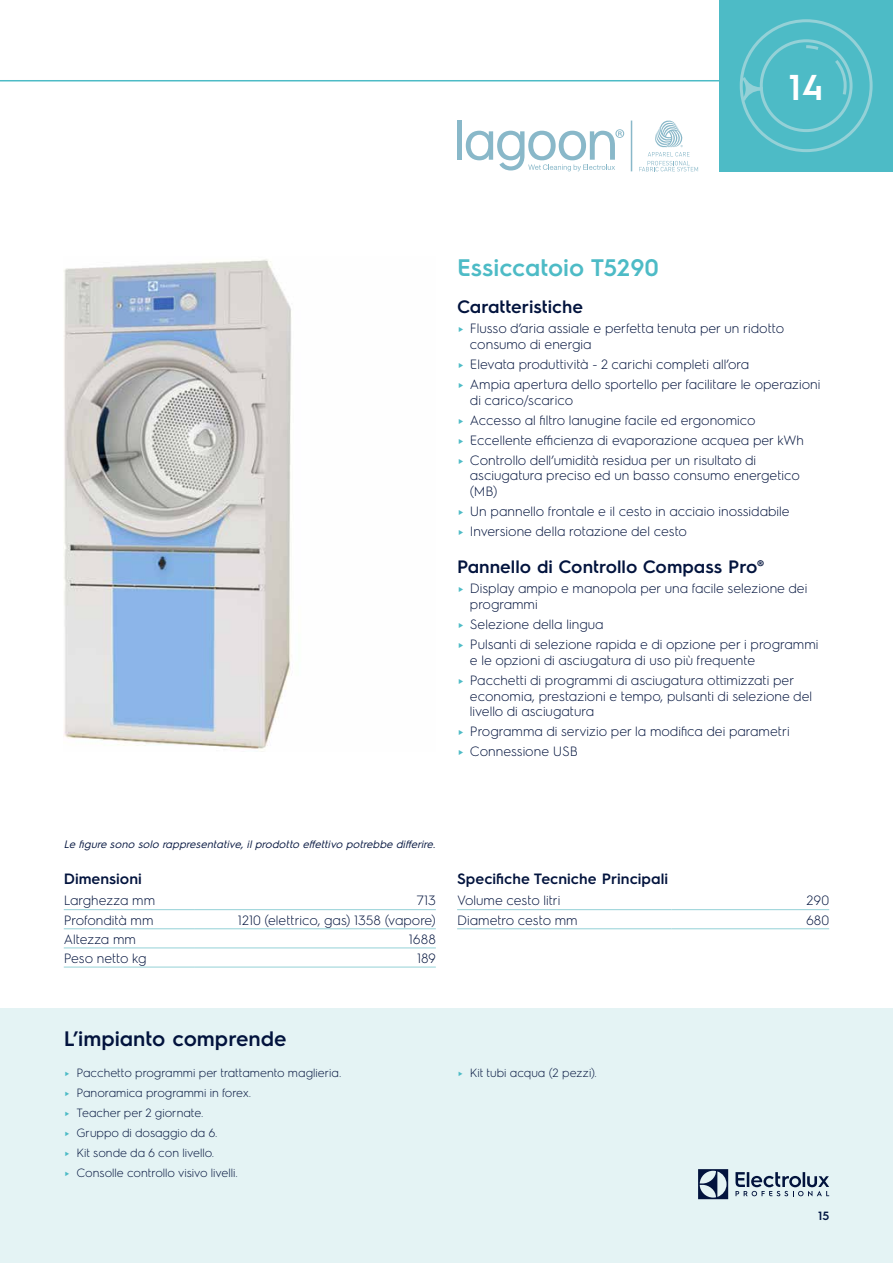
<style>
.page{position:relative;width:893px;height:1263px;background:#fff}
.page>*{position:absolute;margin:0;border:0;box-sizing:border-box;transform-origin:0 0}
.t1{font:600 36px "Electrolux Sans";color:#fff}
.t2{font:600 24px "Electrolux Sans";color:#4dbbc6}
.t3{font:600 21px "Electrolux Sans";color:#02133d}
.t4{font:600 18px "Electrolux Sans";color:#02133d}
.t5{font:600 15px "Electrolux Sans";color:#02133d}
.t6{font:300 13.5px/20px "Electrolux Sans";color:#02133d}
.t7{font:300 12px/20px "Electrolux Sans";color:#02133d}
.t8{font:600 12px "Electrolux Sans";color:#021743}
.t9{font:italic 10.8px "Electrolux Sans";color:#02133d}
.s1{font-weight:400;color:#4dbbc6}
</style>
<div class="page">
<hr style="left:0;top:80px;width:829px;height:1px;background:#4dbbc6">
<div style="left:719px;top:0;width:174px;height:171px;background:#4dbbc6"></div>
<svg style="left:744px;top:77px;width:18px;height:24px"></svg>
<div style="left:740px;top:19px;width:133px;height:133px;border:3px solid #94d1d7;border-radius:50%"></div>
<div style="left:760px;top:39px;width:93px;height:93px;border:3px solid #94d1d7;border-radius:50%"></div>
<svg style="left:806px;top:44px;width:16px;height:6px"></svg>
<svg style="left:835px;top:57px;width:13px;height:41px"></svg>
<div style="left:0;top:1008px;width:893px;height:255px;background:#e4f3f4"></div>
<svg style="left:698px;top:1169px;width:30px;height:30px"></svg>
<svg style="left:735px;top:1172px;width:94px;height:24px"></svg>
<hr style="left:64px;top:909px;width:131px;height:1px;background:#94d1d7">
<hr style="left:195px;top:909px;width:241px;height:1px;background:#94d1d7">
<hr style="left:64px;top:928px;width:131px;height:1px;background:#94d1d7">
<hr style="left:195px;top:928px;width:241px;height:1px;background:#94d1d7">
<hr style="left:64px;top:947px;width:131px;height:1px;background:#94d1d7">
<hr style="left:195px;top:947px;width:241px;height:1px;background:#94d1d7">
<hr style="left:64px;top:967px;width:131px;height:1px;background:#94d1d7">
<hr style="left:195px;top:967px;width:241px;height:1px;background:#94d1d7">
<hr style="left:457px;top:909px;width:214px;height:1px;background:#94d1d7">
<hr style="left:671px;top:909px;width:158px;height:1px;background:#94d1d7">
<hr style="left:457px;top:928px;width:214px;height:1px;background:#94d1d7">
<hr style="left:671px;top:928px;width:158px;height:1px;background:#94d1d7">
<img style="left:64px;top:259px;width:227px;height:490px">
<hr style="left:631px;top:121px;width:1px;height:50px;background:#89b8c9">
<svg style="left:639px;top:120px;width:59px;height:51px"></svg>
<div style="left:457px;top:121px;width:5px;height:39px;background:#89b8c9"></div>
<svg style="left:466px;top:129px;width:158px;height:42px"></svg>
<h1 class="t1" style="left:789px;top:62px;width:37px">14</h1>
<h2 class="t2" style="left:457px;top:251px;width:203px">Essiccatoio T5290</h2>
<h3 class="t4" style="left:457px;top:294px;width:127px">Caratteristiche</h3>
<p class="t6" style="left:470px;top:320px;width:316px;line-height:15.8px;text-indent:-13px"><span class="s1">►</span> Flusso d’aria assiale e perfetta tenuta per un ridotto consumo di energia</p>
<p class="t6" style="left:457px;top:353px;width:365px"><span class="s1">►</span> Elevata produttività - 2 carichi completi all’ora<br><span class="s1">►</span> Ampia apertura dello sportello per facilitare le operazioni</p>
<p class="t6" style="left:457px;top:389px;width:348px;text-indent:13px">di carico/scarico<br><span class="s1">►</span> Accesso al filtro lanugine facile ed ergonomico<br><span class="s1">►</span> Eccellente efficienza di evaporazione acquea per kWh <span class="s1">►</span> Controllo dell’umidità residua per un risultato di</p>
<p class="t6" style="left:470px;top:467px;width:332px;line-height:15.8px">asciugatura preciso ed un basso consumo energetico (MB)</p>
<p class="t6" style="left:457px;top:501px;width:334px"><span class="s1">►</span> Un pannello frontale e il cesto in acciaio inossidabile <span class="s1">►</span> Inversione della rotazione del cesto</p>
<h3 class="t4" style="left:457px;top:554px;width:309px">Pannello di Controllo Compass Pro®</h3>
<p class="t6" style="left:470px;top:580px;width:339px;line-height:15.8px;text-indent:-13px"><span class="s1">►</span> Display ampio e manopola per una facile selezione dei programmi</p>
<p class="t6" style="left:457px;top:614px;width:363px"><span class="s1">►</span> Selezione della lingua<br><span class="s1">►</span> Pulsanti di selezione rapida e di opzione per i programmi</p>
<p class="t6" style="left:457px;top:649px;width:339px;text-indent:13px">e le opzioni di asciugatura di uso più frequente<br><span class="s1">►</span> Pacchetti di programmi di asciugatura ottimizzati per</p>
<p class="t6" style="left:470px;top:687px;width:344px;line-height:15.8px">economia, prestazioni e tempo, pulsanti di selezione del livello di asciugatura</p>
<p class="t6" style="left:457px;top:721px;width:334px"><span class="s1">►</span> Programma di servizio per la modifica dei parametri <span class="s1">►</span> Connessione USB</p>
<p class="t9" style="left:64px;top:837px;width:376px">Le figure sono solo rappresentative, ilprodotto effettivo potrebbe differire.</p>
<p class="t5" style="left:64px;top:868px;width:80px">Dimensioni</p>
<p class="t6" style="left:64px;top:890px;width:93px">Larghezza mm</p>
<p class="t6" style="left:417px;top:890px;width:21px">713</p>
<p class="t6" style="left:64px;top:909px;width:91px">Profondità mm</p>
<p class="t6" style="left:238px;top:909px;width:199px">1210 (elettrico, gas) 1358 (vapore)</p>
<p class="t6" style="left:64px;top:928px;width:74px">Altezza mm</p>
<p class="t6" style="left:409px;top:928px;width:29px">1688</p>
<p class="t6" style="left:64px;top:947px;width:84px">Peso netto kg</p>
<p class="t6" style="left:417px;top:947px;width:21px">189</p>
<p class="t5" style="left:457px;top:868px;width:212px">Specifiche Tecniche Principali</p>
<p class="t6" style="left:457px;top:890px;width:105px">Volume cesto litri</p>
<p class="t6" style="left:807px;top:890px;width:24px">290</p>
<p class="t6" style="left:457px;top:909px;width:122px">Diametro cesto mm</p>
<p class="t6" style="left:806px;top:909px;width:25px">680</p>
<h3 class="t3" style="left:64px;top:1024px;width:224px">L’impianto comprende</h3>
<p class="t7" style="left:64px;top:1062px;width:279px"><span class="s1">►</span> Pacchetto programmi per trattamento maglieria. <span class="s1">►</span> Panoramica programmi in forex.<br><span class="s1">►</span> Teacher per 2 giornate.<br><span class="s1">►</span> Gruppo di dosaggio da 6.<br><span class="s1">►</span> Kit sonde da 6 con livello.<br><span class="s1">►</span> Consolle controllo visivo livelli.</p>
<p class="t7" style="left:457px;top:1062px;width:141px"><span class="s1">►</span> Kit tubi acqua (2 pezzi).</p>
<p class="t8" style="left:818px;top:1207px;width:13px">15</p>
</div>
